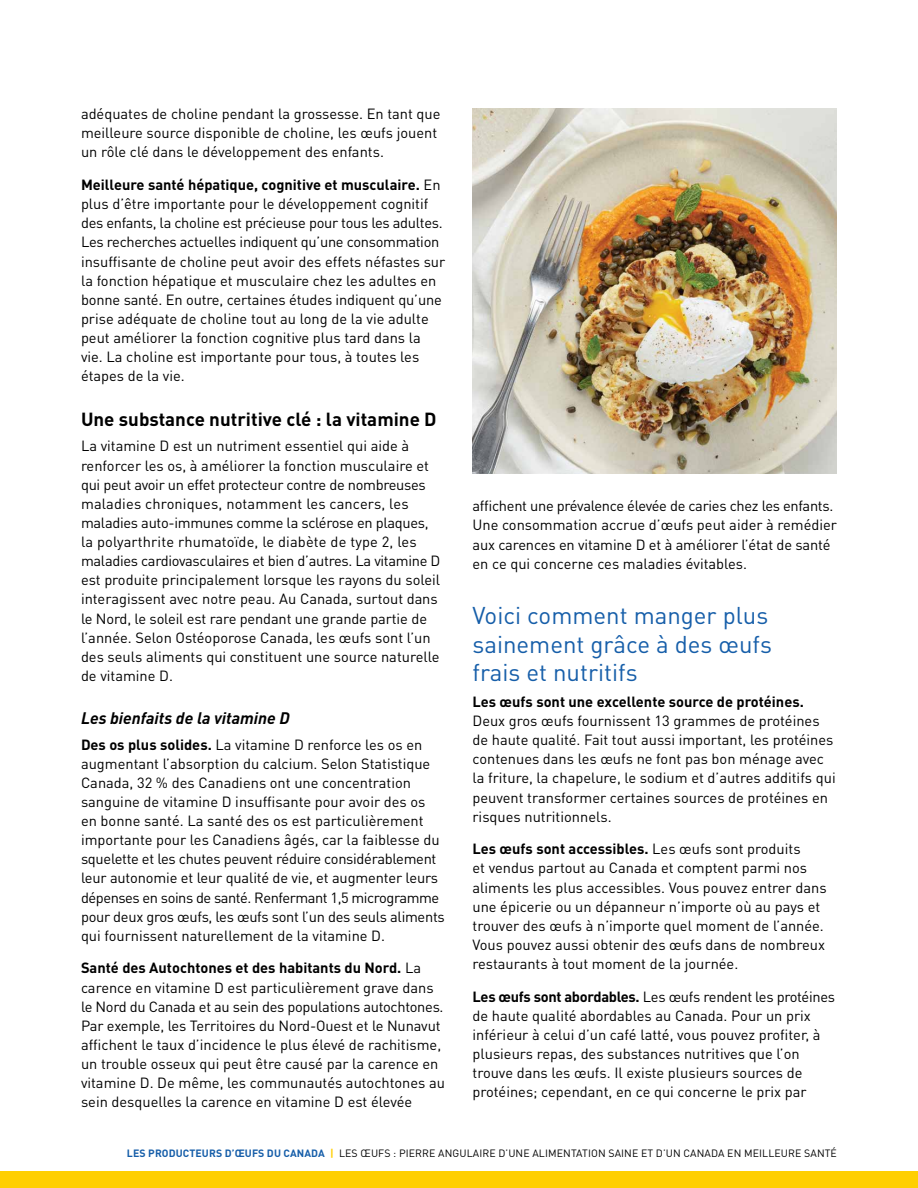
<style>
.page{position:relative;width:918px;height:1188px;background:#fff}
.page>*{position:absolute;margin:0;border:0;box-sizing:border-box;transform-origin:0 0}
.t1{font:24px/28.5px "DIN Pro";color:#165ea9}
.t2{font:700 18.75px "DIN Pro";color:#000}
.t3{font:italic 700 16.5px "DIN";color:#000}
.t4{font:14.7px/19.2px "DIN Pro";color:#000}
.t5{font:700 14.7px "DIN Pro";color:#000}
.t6{font:10.5px "DIN Pro";letter-spacing:.01em;color:#000}
.s1{font-weight:700}
.s2{font-weight:700;color:#165ea9}
.s3{font-weight:700;color:#ffcf01}
</style>
<div class="page">
<div style="left:0;top:1172px;width:918px;height:16px;background:#ffcf01"></div>
<img style="left:472px;top:108px;width:365px;height:365px">
<p class="t4" style="left:81px;top:104px;width:361px">adéquates de choline pendant la grossesse. En tant que meilleure source disponible de choline, les œufs jouent un rôle clé dans le développement des enfants.</p>
<p class="t4" style="left:81px;top:175px;width:366px"><span class="s1">Meilleure santé hépatique, cognitive et musculaire.</span> En plus d’être importante pour le développement cognitif des enfants, la choline est précieuse pour tous les adultes.<br>Les recherches actuelles indiquent qu’une consommation insuffisante de choline peut avoir des effets néfastes sur la fonction hépatique et musculaire chez les adultes en bonne santé. En outre, certaines études indiquent qu’une prise adéquate de choline tout au long de la vie adulte peut améliorer la fonction cognitive plus tard dans la vie. La choline est importante pour tous, à toutes les étapes de la vie.</p>
<p class="t2" style="left:81px;top:406px;width:357px">Une substance nutritive clé : la vitamine D</p>
<p class="t4" style="left:81px;top:436px;width:361px">La vitamine D est un nutriment essentiel qui aide à renforcer les os, à améliorer la fonction musculaire et qui peut avoir un effet protecteur contre de nombreuses maladies chroniques, notamment les cancers, les maladies auto-immunes comme la sclérose en plaques, la polyarthrite rhumatoïde, le diabète de type 2, les maladies cardiovasculaires et bien d’autres. La vitamine D est produite principalement lorsque les rayons du soleil interagissent avec notre peau. Au Canada, surtout dans le Nord, le soleil est rare pendant une grande partie de l’année. Selon Ostéoporose Canada, les œufs sont l’un des seuls aliments qui constituent une source naturelle de vitamine D.</p>
<p class="t3" style="left:81px;top:707px;width:210px">Les bienfaits de la vitamine D</p>
<p class="t4" style="left:81px;top:734px;width:365px"><span class="s1">Des os plus solides.</span> La vitamine D renforce les os en augmentant l’absorption du calcium. Selon Statistique Canada, 32 % des Canadiens ont une concentration sanguine de vitamine D insuffisante pour avoir des os en bonne santé. La santé des os est particulièrement importante pour les Canadiens âgés, car la faiblesse du squelette et les chutes peuvent réduire considérablement leur autonomie et leur qualité de vie, et augmenter leurs dépenses en soins de santé. Renfermant 1,5 microgramme pour deux gros œufs, les œufs sont l’un des seuls aliments qui fournissent naturellement de la vitamine D.</p>
<p class="t4" style="left:81px;top:958px;width:366px"><span class="s1">Santé des Autochtones et des habitants du Nord.</span> La carence en vitamine D est particulièrement grave dans le Nord du Canada et au sein des populations autochtones.<br>Par exemple, les Territoires du Nord-Ouest et le Nunavut affichent le taux d’incidence le plus élevé de rachitisme, un trouble osseux qui peut être causé par la carence en vitamine D. De même, les communautés autochtones au sein desquelles la carence en vitamine D est élevée</p>
<p class="t4" style="left:472px;top:496px;width:366px">affichent une prévalence élevée de caries chez les enfants.<br>Une consommation accrue d’œufs peut aider à remédier aux carences en vitamine D et à améliorer l’état de santé en ce qui concerne ces maladies évitables.</p>
<h1 class="t1" style="left:472px;top:600px;width:301px">Voici comment manger plus sainement grâce à des œufs frais et nutritifs</h1>
<p class="t5" style="left:472px;top:692px;width:333px">Les œufs sont une excellente source de protéines.</p>
<p class="t4" style="left:472px;top:711px;width:365px">Deux gros œufs fournissent 13 grammes de protéines de haute qualité. Fait tout aussi important, les protéines contenues dans les œufs ne font pas bon ménage avec la friture, la chapelure, le sodium et d’autres additifs qui peuvent transformer certaines sources de protéines en risques nutritionnels.</p>
<p class="t4" style="left:472px;top:839px;width:356px"><span class="s1">Les œufs sont accessibles.</span> Les œufs sont produits<br>et vendus partout au Canada et comptent parmi nos aliments les plus accessibles. Vous pouvez entrer dans une épicerie ou un dépanneur n’importe où au pays et trouver des œufs à n’importe quel moment de l’année.<br>Vous pouvez aussi obtenir des œufs dans de nombreux restaurants à tout moment de la journée.</p>
<p class="t4" style="left:472px;top:986px;width:364px"><span class="s1">Les œufs sont abordables.</span> Les œufs rendent les protéines de haute qualité abordables au Canada. Pour un prix inférieur à celui d’un café latté, vous pouvez profiter, à plusieurs repas, des substances nutritives que l’on trouve dans les œufs. Il existe plusieurs sources de protéines; cependant, en ce qui concerne le prix par</p>
<p class="t6" style="left:127px;top:1146px;width:711px"><span class="s2">LES PRODUCTEURS D’ŒUFS DU CANADA</span> <span class="s3">|</span> LES ŒUFS : PIERRE ANGULAIRE D’UNE ALIMENTATION SAINE ET D’UN CANADA EN MEILLEURE SANTÉ</p>
</div>
